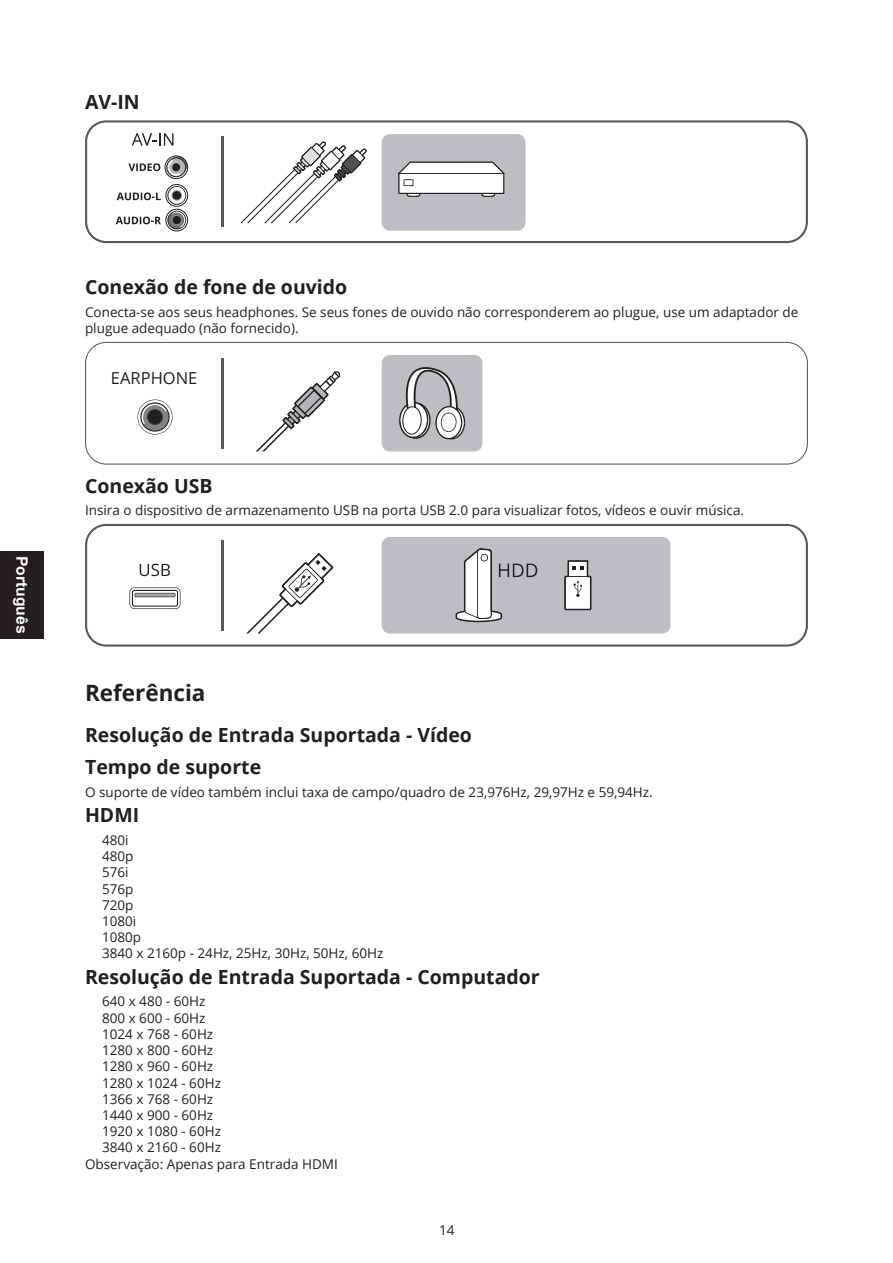
<style>
.page{position:relative;width:893px;height:1263px;background:#fff}
.page>*{position:absolute;margin:0;border:0;box-sizing:border-box;transform-origin:0 0}
.t1{font:700 22.5px "Open Sans";color:#231f20}
.t2{font:700 19.5px/32px "Open Sans";color:#231f20}
.t3{font:16.5px "Open Sans";color:#231f20}
.t4{font:700 15.75px "Arial";color:#fff}
.t5{font:13.5px/16.2px "Open Sans";color:#231f20}
</style>
<div class="page">
<svg style="left:85px;top:120px;width:723px;height:123px"></svg>
<hr style="left:222px;top:137px;width:2px;height:90px;background:#58595b">
<svg style="left:132px;top:133px;width:42px;height:13px"></svg>
<div style="left:382px;top:134px;width:144px;height:97px;background:#bdbec1;border-radius:8px"></div>
<svg style="left:240px;top:141px;width:127px;height:83px"></svg>
<svg style="left:398px;top:162px;width:106px;height:35px;background:#dedede"></svg>
<div style="left:166px;top:209px;width:22px;height:22px;border:1px solid #231f20;border-radius:50%"></div>
<svg style="left:168px;top:211px;width:18px;height:18px"></svg>
<div style="left:167px;top:211px;width:19px;height:18px;border:1px solid #231f20;border-radius:50%"></div>
<svg style="left:172px;top:211px;width:14px;height:17px"></svg>
<div style="left:166px;top:184px;width:22px;height:22px;border:1px solid #231f20;border-radius:50%"></div>
<svg style="left:168px;top:187px;width:18px;height:17px"></svg>
<div style="left:167px;top:186px;width:19px;height:19px;border:1px solid #231f20;border-radius:50%"></div>
<svg style="left:172px;top:187px;width:14px;height:17px"></svg>
<svg style="left:168px;top:156px;width:19px;height:19px"></svg>
<svg style="left:167px;top:158px;width:19px;height:19px"></svg>
<div style="left:166px;top:157px;width:20px;height:20px;border:1px solid #231f20;border-radius:50%"></div>
<div style="left:170px;top:161px;width:13px;height:13px;background:#b6b7bb;border-radius:50%"></div>
<svg style="left:167px;top:159px;width:15px;height:17px"></svg>
<div style="left:172px;top:163px;width:8px;height:8px;background:#231f20;border-radius:50%"></div>
<div style="left:165px;top:156px;width:23px;height:23px;border:1px solid #231f20;border-radius:50%"></div>
<svg style="left:128px;top:163px;width:32px;height:8px"></svg>
<svg style="left:117px;top:192px;width:44px;height:8px"></svg>
<svg style="left:116px;top:217px;width:45px;height:7px"></svg>
<div style="left:0;top:551px;width:44px;height:87px;background:#231f20"></div>
<svg style="left:85px;top:342px;width:723px;height:123px;background:#9a9b9c"></svg>
<div style="left:86px;top:343px;width:721px;height:120px;background:#fff;border-radius:20px"></div>
<hr style="left:222px;top:358px;width:2px;height:90px;background:#58595b">
<div style="left:382px;top:355px;width:100px;height:96px;background:#bdbec1;border-radius:8px"></div>
<svg style="left:137px;top:399px;width:35px;height:35px"></svg>
<svg style="left:399px;top:367px;width:66px;height:72px"></svg>
<svg style="left:256px;top:371px;width:84px;height:80px"></svg>
<svg style="left:85px;top:524px;width:723px;height:123px"></svg>
<hr style="left:222px;top:540px;width:2px;height:90px;background:#58595b">
<div style="left:382px;top:537px;width:288px;height:96px;background:#bdbec1;border-radius:8px"></div>
<svg style="left:129px;top:587px;width:51px;height:22px"></svg>
<svg style="left:140px;top:564px;width:30px;height:12px"></svg>
<svg style="left:456px;top:548px;width:81px;height:74px"></svg>
<svg style="left:564px;top:560px;width:27px;height:50px"></svg>
<svg style="left:246px;top:553px;width:87px;height:80px"></svg>
<h2 class="t2" style="left:85px;top:86px;width:56px">AV-IN</h2>
<p class="t4" style="left:31px;top:556px;width:79px;rotate:90deg">Português</p>
<h2 class="t2" style="left:85px;top:271px;width:264px">Conexão de fone de ouvido</h2>
<p class="t5" style="left:85px;top:303px;width:715px">Conecta-se aos seus headphones. Se seus fones de ouvido não corresponderem ao plugue, use um adaptador de plugue adequado (não fornecido).</p>
<p class="t3" style="left:111px;top:367px;width:88px">EARPHONE</p>
<h2 class="t2" style="left:85px;top:469px;width:129px">Conexão USB</h2>
<p class="t5" style="left:85px;top:502px;width:661px">Insira o dispositivo de armazenamento USB na porta USB 2.0 para visualizar fotos, vídeos e ouvir música.</p>
<h1 class="t1" style="left:85px;top:677px;width:122px">Referência</h1>
<h2 class="t2" style="left:85px;top:719px;width:388px">Resolução de Entrada Suportada - Vídeo<br>Tempo de suporte</h2>
<p class="t5" style="left:85px;top:783px;width:569px">O suporte de vídeo também inclui taxa de campo/quadro de 23,976Hz, 29,97Hz e 59,94Hz.</p>
<h2 class="t2" style="left:85px;top:799px;width:56px">HDMI</h2>
<p class="t5" style="left:102px;top:832px;width:283px">480i<br>480p<br>576i<br>576p<br>720p<br>1080i<br>1080p<br>3840 x 2160p - 24Hz, 25Hz, 30Hz, 50Hz, 60Hz</p>
<h2 class="t2" style="left:85px;top:960px;width:456px">Resolução de Entrada Suportada - Computador</h2>
<p class="t5" style="left:102px;top:993px;width:105px">640 x 480 - 60Hz</p>
<p class="t5" style="left:102px;top:1009px;width:105px">800 x 600 - 60Hz</p>
<p class="t5" style="left:102px;top:1025px;width:113px">1024 x 768 - 60Hz</p>
<p class="t5" style="left:102px;top:1042px;width:113px">1280 x 800 - 60Hz</p>
<p class="t5" style="left:102px;top:1058px;width:113px">1280 x 960 - 60Hz</p>
<p class="t5" style="left:102px;top:1074px;width:120px">1280 x 1024 - 60Hz</p>
<p class="t5" style="left:102px;top:1090px;width:113px">1366 x 768 - 60Hz</p>
<p class="t5" style="left:102px;top:1106px;width:113px">1440 x 900 - 60Hz</p>
<p class="t5" style="left:102px;top:1123px;width:120px">1920 x 1080 - 60Hz</p>
<p class="t5" style="left:102px;top:1139px;width:120px">3840 x 2160 - 60Hz</p>
<p class="t5" style="left:85px;top:1155px;width:254px">Observação: Apenas para Entrada HDMI</p>
<p class="t5" style="left:439px;top:1222px;width:17px">14</p>
</div>
